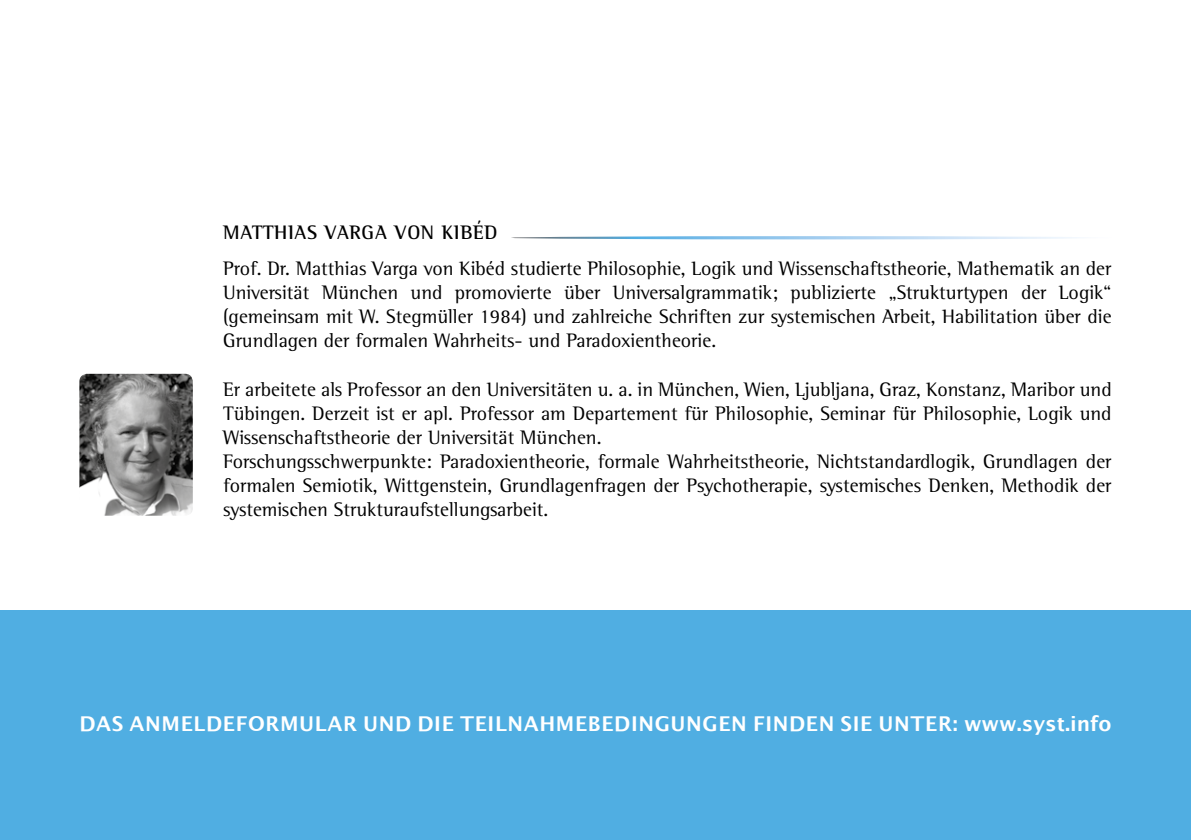
<style>
.page{position:relative;width:1191px;height:840px;background:#fff}
.page>*{position:absolute;margin:0;border:0;box-sizing:border-box;transform-origin:0 0}
.t1{font:700 20.4px "Lucida Grande";letter-spacing:.03em;color:#fff}
.t2{font:20px/24px "Rotis Semi Serif";color:#000;text-align:justify}
.t3{font:700 20px "Rotis Semi Serif";letter-spacing:.03em;color:#000}
</style>
<div class="page">
<img style="left:79px;top:373px;width:114px;height:142px">
<div style="left:0;top:610px;width:1191px;height:229px;background:#50aee2"></div>
<svg style="left:511px;top:236px;width:600px;height:3px"></svg>
<p class="t3" style="left:223px;top:220px;width:276px">MATTHIAS VARGA VON KIBÉD</p>
<p class="t2" style="left:223px;top:256px;width:890px">Prof. Dr. Matthias Varga von Kibéd studierte Philosophie, Logik und Wissenschaftstheorie, Mathematik an der Universität München und promovierte über Universalgrammatik; publizierte „Strukturtypen der Logik“ (gemeinsam mit W. Stegmüller 1984) und zahlreiche Schriften zur systemischen Arbeit, Habilitation über die Grundlagen der formalen Wahrheits- und Paradoxientheorie.</p>
<p class="t2" style="left:223px;top:376px;width:890px;text-align:left">Er arbeitete als Professor an den Universitäten u. a. in München, Wien, Ljubljana, Graz, Konstanz, Maribor und Tübingen. Derzeit ist er apl. Professor am Departement für Philosophie, Seminar für Philosophie, Logik und Wissenschaftstheorie der Universität München.<br>Forschungsschwerpunkte: Paradoxientheorie, formale Wahrheitstheorie, Nichtstandardlogik, Grundlagen der formalen Semiotik, Wittgenstein, Grundlagenfragen der Psychotherapie, systemisches Denken, Methodik der systemischen Strukturaufstellungsarbeit.</p>
<p class="t1" style="left:79px;top:706px;width:1033px">DAS ANMELDEFORMULAR UND DIE TEILNAHMEBEDINGUNGEN FINDEN SIE UNTER: www.syst.info</p>
</div>
